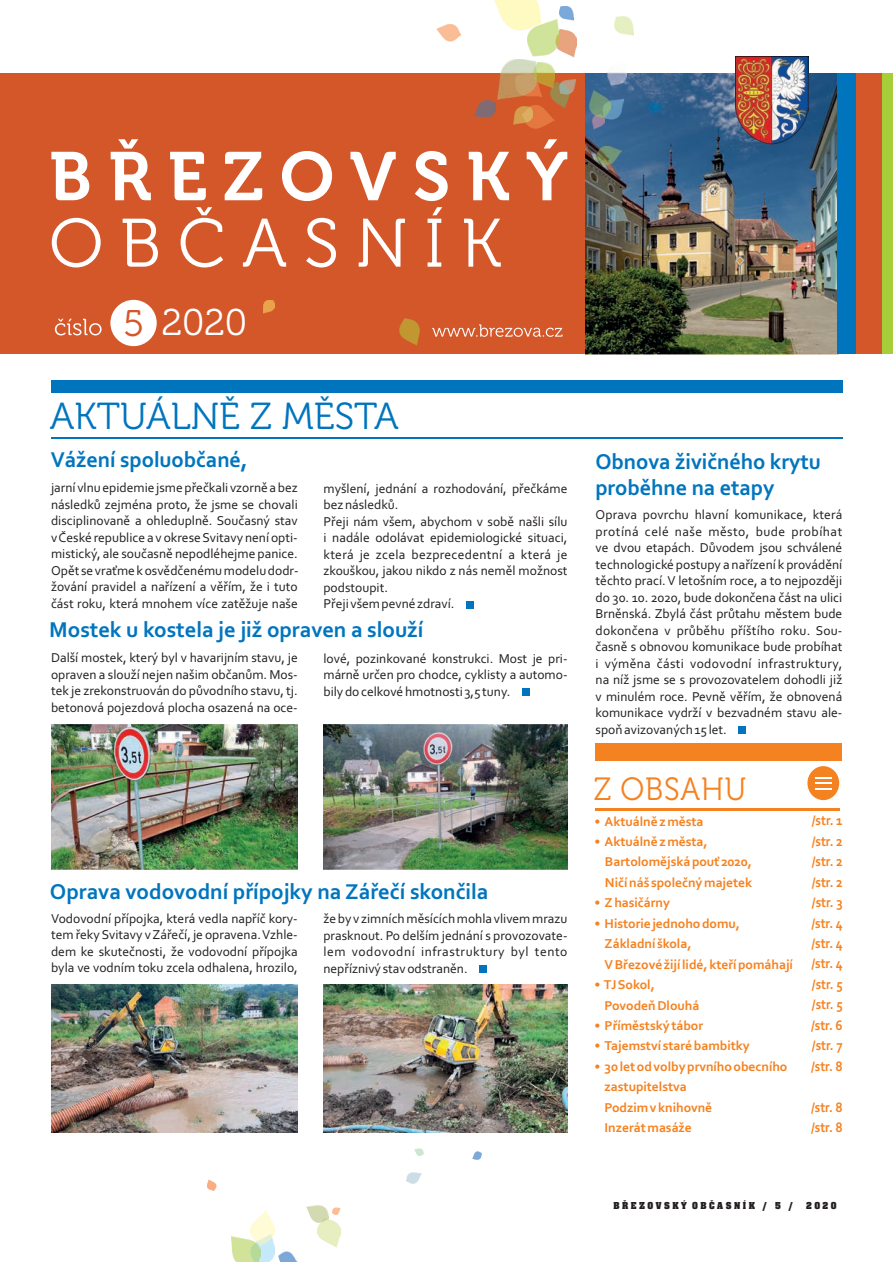
<style>
.page{position:relative;width:893px;height:1262px;background:#fff}
.page>*{position:absolute;margin:0;border:0;box-sizing:border-box;transform-origin:0 0}
.t1{font:700 68.25px "Museo 700 Semi";letter-spacing:.24em;color:#fff}
.t2{font:68.25px "Museo 300 Light";letter-spacing:.245em;color:#fff}
.t3{font:37.5px "Museo 300 Light";color:#0075be}
.t4{font:37.05px "Museo 300 Light";color:#fff}
.t5{font:32.1px "Museo 300 Light";letter-spacing:.03em;color:#f58220;scale:.93 1}
.t6{font:700 22.5px/25.8px "Corbel";color:#0075be}
.t7{font:700 14.4px/20.4px "Corbel";color:#f58220;text-align:justify;scale:.9 1}
.t8{font:13.5px/16.5px "Corbel";color:#231f20;text-align:justify}
.t9{font:700 13.5px/20.4px "Corbel";color:#f58220}
.t10{font:700 10.5px "Aachen DOT";letter-spacing:.24em;color:#231f20}
.s1{color:#d4572a}
</style>
<div class="page">
<img style="left:51px;top:724px;width:247px;height:145px">
<img style="left:323px;top:724px;width:244px;height:145px">
<img style="left:51px;top:984px;width:247px;height:148px">
<img style="left:323px;top:984px;width:244px;height:148px">
<img style="left:250px;top:1233px;width:24px;height:29px">
<img style="left:251px;top:1210px;width:24px;height:35px">
<img style="left:278px;top:1251px;width:19px;height:11px">
<img style="left:231px;top:1236px;width:29px;height:26px">
<img style="left:318px;top:1218px;width:22px;height:29px">
<svg style="left:208px;top:1179px;width:8px;height:11px"></svg>
<img style="left:306px;top:1205px;width:22px;height:17px">
<svg style="left:332px;top:1207px;width:9px;height:7px"></svg>
<svg style="left:414px;top:1148px;width:10px;height:7px"></svg>
<img style="left:406px;top:1172px;width:15px;height:11px">
<svg style="left:472px;top:1151px;width:10px;height:8px"></svg>
<div style="left:0;top:73px;width:838px;height:281px;background:#d4572a"></div>
<img style="left:585px;top:73px;width:252px;height:281px">
<svg style="left:432px;top:324px;width:130px;height:13px"></svg>
<img style="left:537px;top:88px;width:4px;height:9px">
<img style="left:494px;top:0;width:46px;height:30px">
<img style="left:611px;top:99px;width:12px;height:20px">
<img style="left:475px;top:100px;width:20px;height:17px">
<img style="left:550px;top:82px;width:19px;height:26px">
<img style="left:607px;top:72px;width:19px;height:13px">
<img style="left:497px;top:59px;width:40px;height:41px">
<img style="left:533px;top:62px;width:21px;height:26px">
<img style="left:528px;top:105px;width:26px;height:23px">
<img style="left:558px;top:30px;width:18px;height:27px">
<img style="left:559px;top:79px;width:16px;height:16px">
<img style="left:514px;top:106px;width:18px;height:19px">
<img style="left:592px;top:119px;width:12px;height:11px">
<img style="left:648px;top:102px;width:15px;height:11px">
<img style="left:589px;top:90px;width:22px;height:29px">
<img style="left:608px;top:206px;width:19px;height:15px">
<img style="left:399px;top:319px;width:20px;height:26px">
<svg style="left:264px;top:301px;width:10px;height:12px"></svg>
<img style="left:527px;top:20px;width:31px;height:37px">
<img style="left:437px;top:24px;width:24px;height:17px">
<img style="left:614px;top:16px;width:19px;height:19px">
<img style="left:559px;top:6px;width:14px;height:15px">
<img style="left:596px;top:147px;width:26px;height:19px">
<div style="left:110px;top:300px;width:47px;height:46px;background:#fff;border-radius:50%"></div>
<svg style="left:55px;top:319px;width:47px;height:16px"></svg>
<div style="left:881px;top:73px;width:11px;height:281px;background:#a6ce39"></div>
<div style="left:856px;top:73px;width:25px;height:281px;background:#d4572a"></div>
<div style="left:839px;top:73px;width:17px;height:281px;background:#0075be"></div>
<hr style="left:837px;top:73px;width:3px;height:281px;background:#0075be">
<img style="left:735px;top:57px;width:73px;height:87px">
<div style="left:51px;top:380px;width:791px;height:12px;background:#0075be"></div>
<hr style="left:51px;top:437px;width:791px;height:2px;background:#0075be">
<div style="left:807px;top:766px;width:32px;height:34px;background:#f58220;border-radius:50%"></div>
<svg style="left:815px;top:777px;width:16px;height:13px"></svg>
<div style="left:594px;top:743px;width:247px;height:18px;background:#f58220"></div>
<hr style="left:595px;top:808px;width:244px;height:2px;background:#f58220">
<div style="left:466px;top:601px;width:7px;height:7px;background:#0075be"></div>
<div style="left:522px;top:688px;width:7px;height:7px;background:#0075be"></div>
<div style="left:479px;top:965px;width:8px;height:7px;background:#0075be"></div>
<div style="left:738px;top:726px;width:7px;height:7px;background:#0075be"></div>
<h1 class="t1" style="left:49px;top:137px;width:520px">BŘEZOVSKÝ</h1>
<h1 class="t2" style="left:49px;top:219px;width:454px">OBČASNÍK</h1>
<h3 class="t4" style="left:123px;top:309px;width:125px"><span class="s1">5</span> 2020</h3>
<h2 class="t3" style="left:50px;top:403px;width:350px">AKTUÁLNĚ MĚSTA</h2>
<h2 class="t3" style="left:250px;top:403px;width:23px">Z</h2>
<h3 class="t6" style="left:51px;top:446px;width:199px">Vážení spoluobčané,</h3>
<p class="t8" style="left:51px;top:481px;width:249px">jarní vlnu epidemie jsme přečkali vzorně a bez následků zejména proto, že jsme se chovali disciplinovaně a ohleduplně. Současný stav vČeské republice a v okrese Svitavy není opti&shy;mistický, ale současně nepodléhejme panice.<br>Opět se vraťme k osvědčenému modelu dodr&shy;žování pravidel a nařízení a věřím, že i tuto část roku, která mnohem více zatěžuje naše</p>
<p class="t8" style="left:323px;top:481px;width:245px">myšlení, jednání a rozhodování, přečkáme bez následků.</p>
<p class="t8" style="left:323px;top:514px;width:245px">Přeji nám všem, abychom v sobě našli sílu i nadále odolávat epidemiologické situaci, která je zcela bezprecedentní a která je zkouškou, jakou nikdo z nás neměl možnost podstoupit.</p>
<p class="t8" style="left:323px;top:597px;width:132px">Přeji všem pevné zdraví.</p>
<h3 class="t6" style="left:49px;top:616px;width:375px">Mostek u kostela je již opraven a slouží</h3>
<p class="t8" style="left:51px;top:651px;width:248px">Další mostek, který byl v havarijním stavu, je opraven a slouží nejen našim občanům. Mos&shy;tek je zrekonstruován do původního stavu, tj. betonová pojezdová plocha osazená na oce-</p>
<p class="t8" style="left:323px;top:651px;width:245px">lové, pozinkované konstrukci. Most je pri&shy;márně určen pro chodce, cyklisty a automo&shy;bily do celkové hmotnosti 3,5 tuny.</p>
<h3 class="t6" style="left:50px;top:878px;width:440px">Oprava vodovodní přípojky na Zářečí skončila</h3>
<p class="t8" style="left:51px;top:911px;width:248px">Vodovodní přípojka, která vedla napříč kory&shy;tem řeky Svitavy v Zářečí, je opravena.Vzhle&shy;dem ke skutečnosti, že vodovodní přípojka byla ve vodním toku zcela odhalena, hrozilo,</p>
<p class="t8" style="left:323px;top:911px;width:245px">že by v zimních měsících mohla vlivem mrazu prasknout. Po delším jednání s provozovate&shy;lem vodovodní infrastruktury byl tento nepříznivý stav odstraněn.</p>
<h3 class="t6" style="left:595px;top:448px;width:227px">Obnova živičného krytu proběhne na etapy</h3>
<p class="t8" style="left:595px;top:508px;width:248px">Oprava povrchu hlavní komunikace, která protíná celé naše město, bude probíhat ve dvou etapách. Důvodem jsou schválené technologické postupy a nařízení k provádění těchto prací. V letošním roce, a to nejpozději do 30. 10. 2020, bude dokončena část na ulici Brněnská. Zbylá část průtahu městem bude dokončena v průběhu příštího roku. Sou&shy;časně s obnovou komunikace bude probíhat i výměna části vodovodní infrastruktury, na níž jsme se s provozovatelem dohodli již v minulém roce. Pevně věřím, že obnovená komunikace vydrží v bezvadném stavu ale&shy;spoň avizovaných 15 let.</p>
<h3 class="t5" style="left:594px;top:777px;width:165px">Z OBSAHU</h3>
<p class="t9" style="left:594px;top:810px;width:111px">• Aktuálně z města</p>
<p class="t9" style="left:605px;top:831px;width:149px;text-indent:-10px">• Aktuálně z města,<br>Bartolomějská pouť 2020,</p>
<p class="t9" style="left:605px;top:872px;width:149px">Ničí náš společný majetek</p>
<p class="t9" style="left:594px;top:892px;width:77px">• Z hasičárny</p>
<p class="t9" style="left:594px;top:913px;width:147px">• Historie jednoho domu,</p>
<p class="t9" style="left:604px;top:933px;width:88px">Základní škola,</p>
<p class="t9" style="left:604px;top:953px;width:190px">V Březové žijí lidé, kteří pomáhají</p>
<p class="t9" style="left:594px;top:974px;width:62px">• TJSokol,</p>
<p class="t9" style="left:604px;top:994px;width:96px">Povodeň Dlouhá</p>
<p class="t9" style="left:594px;top:1015px;width:110px">• Příměstský tábor</p>
<p class="t9" style="left:594px;top:1056px;width:194px">• 30 let od volby prvního obecního</p>
<p class="t9" style="left:604px;top:1096px;width:109px">Podzim v knihovně</p>
<p class="t9" style="left:594px;top:1035px;width:157px">• Tajemství staré bambitky</p>
<p class="t9" style="left:604px;top:1076px;width:84px">zastupitelstva</p>
<p class="t9" style="left:604px;top:1117px;width:89px">Inzerát masáže</p>
<p class="t7" style="left:811px;top:810px;width:37px">/str. 1 /str. 2 /str. 2 /str. 2 /str. 3 /str. 4 /str. 4 /str. 4 /str. 5 /str. 5 /str. 6 /str. 7 /str. 8</p>
<p class="t7" style="left:811px;top:1096px;width:37px">/str. 8 /str. 8</p>
<p class="t10" style="left:613px;top:1201px;width:225px">BŘEZOVSKÝ OBČASNÍK / 5 / 2020</p>
</div>
